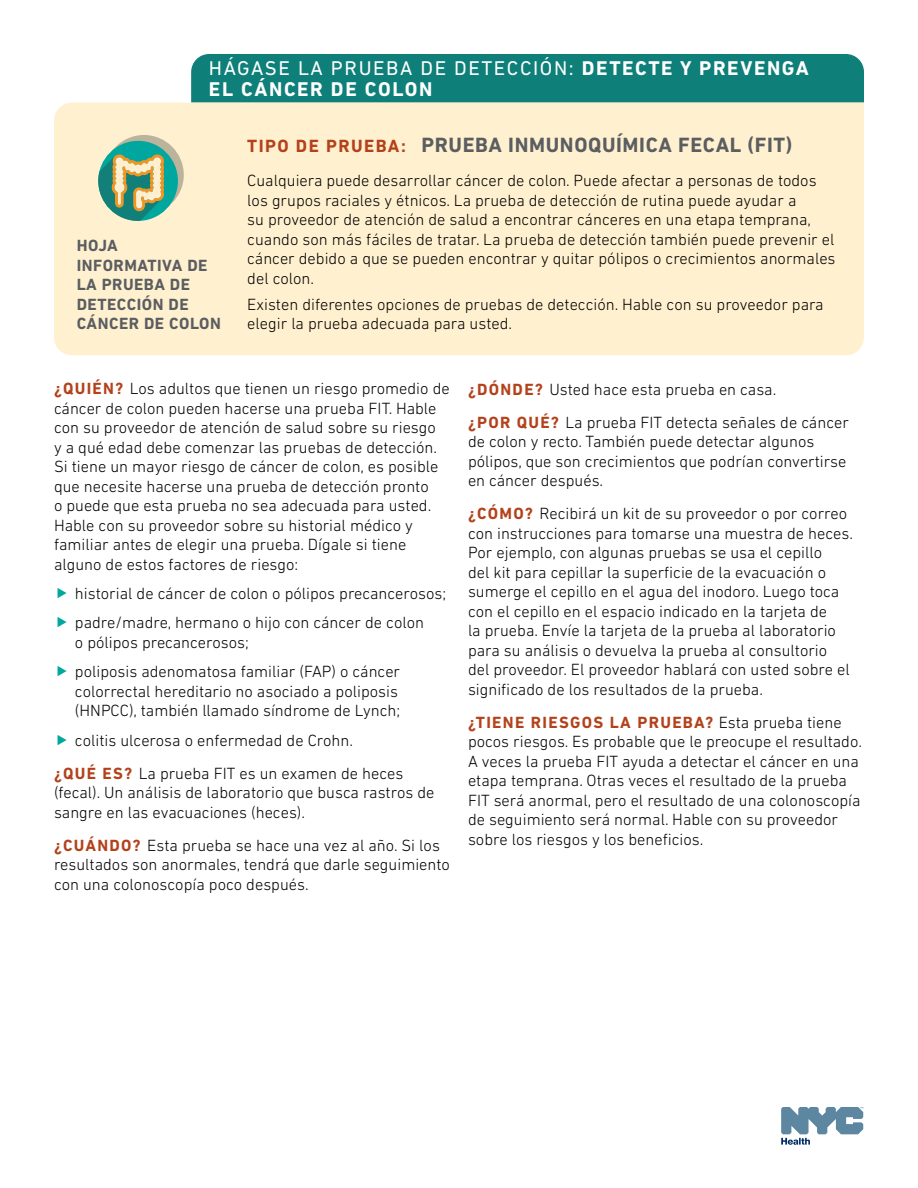
<style>
.page{position:relative;width:918px;height:1188px;background:#fff}
.page>*{position:absolute;margin:0;border:0;box-sizing:border-box;transform-origin:0 0}
.t1{font:700 21.75px "DIN Next LT Pro";letter-spacing:.08em;color:#fff}
.t2{font:700 21px "DIN Next LT Pro";letter-spacing:.03em;color:#5b5d61}
.t3{font:700 20.25px/21px "DIN Next LT Pro";letter-spacing:.08em;color:#fff}
.t4{font:300 16.5px/19.5px "DIN Next LT Pro";color:#000}
.t5{font:700 16.5px/19.5px "DIN Next LT Pro";letter-spacing:.03em;color:#5b5d61}
.s1{font-weight:400}
.s2{font-size:18px;color:#b3421b}
.s3{font-weight:700;color:#b3421b}
</style>
<div class="page">
<svg style="left:781px;top:1107px;width:82px;height:38px"></svg>
<div style="left:191px;top:54px;width:673px;height:49px;background:#0f7f79"></div>
<div style="left:54px;top:103px;width:810px;height:252px;background:#fff1d0"></div>
<svg style="left:104px;top:135px;width:80px;height:80px"></svg>
<div style="left:98px;top:141px;width:80px;height:79px;background:#00a79e;border-radius:50%"></div>
<svg style="left:98px;top:154px;width:66px;height:66px;background:#8dae88"></svg>
<p class="t3" style="left:209px;top:57px;width:601px"><span class="s1">HÁGASE LA PRUEBA DE DETECCIÓN:</span> DETECTE Y PREVENGA<br>EL CÁNCER DE COLON</p>
<h1 class="t1" style="left:480px;top:67px;width:434px">DETECTE Y PREVENGA EL CÁNCER DE C</h1>
<p class="t5" style="left:77px;top:236px;width:146px">HOJA<br>INFORMATIVA DE<br>LA PRUEBA DE<br>DETECCIÓN DE<br>CÁNCER DE COLON</p>
<p class="t2" style="left:247px;top:132px;width:547px"><span class="s2">TIPO DE PRUEBA:</span> PRUEBA INMUNOQUÍMICA FECAL (FIT)</p>
<p class="t4" style="left:247px;top:171px;width:590px">Cualquiera puede desarrollar cáncer de colon. Puede afectar a personas de todos los grupos raciales y étnicos. La prueba de detección de rutina puede ayudar a<br>su proveedor de atención de salud a encontrar cánceres en una etapa temprana, cuando son más fáciles de tratar. La prueba de detección también puede prevenir el cáncer debido a que se pueden encontrar y quitar pólipos o crecimientos anormales del colon.</p>
<p class="t4" style="left:247px;top:294px;width:578px">Existen diferentes opciones de pruebas de detección. Hable con su proveedor para elegir la prueba adecuada para usted.</p>
<p class="t4" style="left:54px;top:379px;width:397px"><span class="s3">¿QUIÉN?</span> Los adultos que tienen un riesgo promedio de cáncer de colon pueden hacerse una prueba FIT. Hable con su proveedor de atención de salud sobre su riesgo<br>y a qué edad debe comenzar las pruebas de detección.<br>Si tiene un mayor riesgo de cáncer de colon, es posible que necesite hacerse una prueba de detección pronto<br>o puede que esta prueba no sea adecuada para usted.<br>Hable con su proveedor sobre su historial médico y familiar antes de elegir una prueba. Dígale si tiene alguno de estos factores de riesgo:</p>
<p class="t4" style="left:75px;top:579px;width:373px;line-height:29.2px">historial de cáncer de colon o pólipos precancerosos; padre/madre, hermano o hijo con cáncer de colon</p>
<p class="t4" style="left:75px;top:628px;width:327px;line-height:29.2px">o pólipos precancerosos;<br>poliposis adenomatosa familiar (FAP) o cáncer</p>
<p class="t4" style="left:75px;top:681px;width:327px">colorrectal hereditario no asociado a poliposis (HNPCC), también llamado síndrome de Lynch;</p>
<p class="t4" style="left:54px;top:723px;width:351px;line-height:33px;text-indent:21px">colitis ulcerosa o enfermedad de Crohn.<br><span class="s3">¿QUÉ ES?</span> La prueba FIT es un examen de heces</p>
<p class="t4" style="left:54px;top:782px;width:382px">(fecal). Un análisis de laboratorio que busca rastros de sangre en las evacuaciones (heces).</p>
<p class="t4" style="left:54px;top:835px;width:398px"><span class="s3">¿CUÁNDO?</span> Esta prueba se hace una vez al año. Si los resultados son anormales, tendrá que darle seguimiento con una colonoscopía poco después.</p>
<p class="t4" style="left:468px;top:372px;width:382px;line-height:33px"><span class="s3">¿DÓNDE?</span> Usted hace esta prueba en casa.<br><span class="s3">¿POR QUÉ?</span> La prueba FIT detecta señales de cáncer</p>
<p class="t4" style="left:468px;top:431px;width:380px">de colon y recto. También puede detectar algunos pólipos, que son crecimientos que podrían convertirse en cáncer después.</p>
<p class="t4" style="left:468px;top:503px;width:387px"><span class="s3">¿CÓMO?</span> Recibirá un kit de su proveedor o por correo con instrucciones para tomarse una muestra de heces.<br>Por ejemplo, con algunas pruebas se usa el cepillo<br>del kit para cepillar la superficie de la evacuación o sumerge el cepillo en el agua del inodoro. Luego toca con el cepillo en el espacio indicado en la tarjeta de<br>la prueba. Envíe la tarjeta de la prueba al laboratorio para su análisis o devuelva la prueba al consultorio<br>del proveedor. El proveedor hablará con usted sobre el significado de los resultados de la prueba.</p>
<p class="t4" style="left:468px;top:712px;width:396px"><span class="s3">¿TIENE RIESGOS LA PRUEBA?</span> Esta prueba tiene pocos riesgos. Es probable que le preocupe el resultado.<br>A veces la prueba FIT ayuda a detectar el cáncer en una etapa temprana. Otras veces el resultado de la prueba FIT será anormal, pero el resultado de una colonoscopía de seguimiento será normal. Hable con su proveedor sobre los riesgos y los beneficios.</p>
</div>
